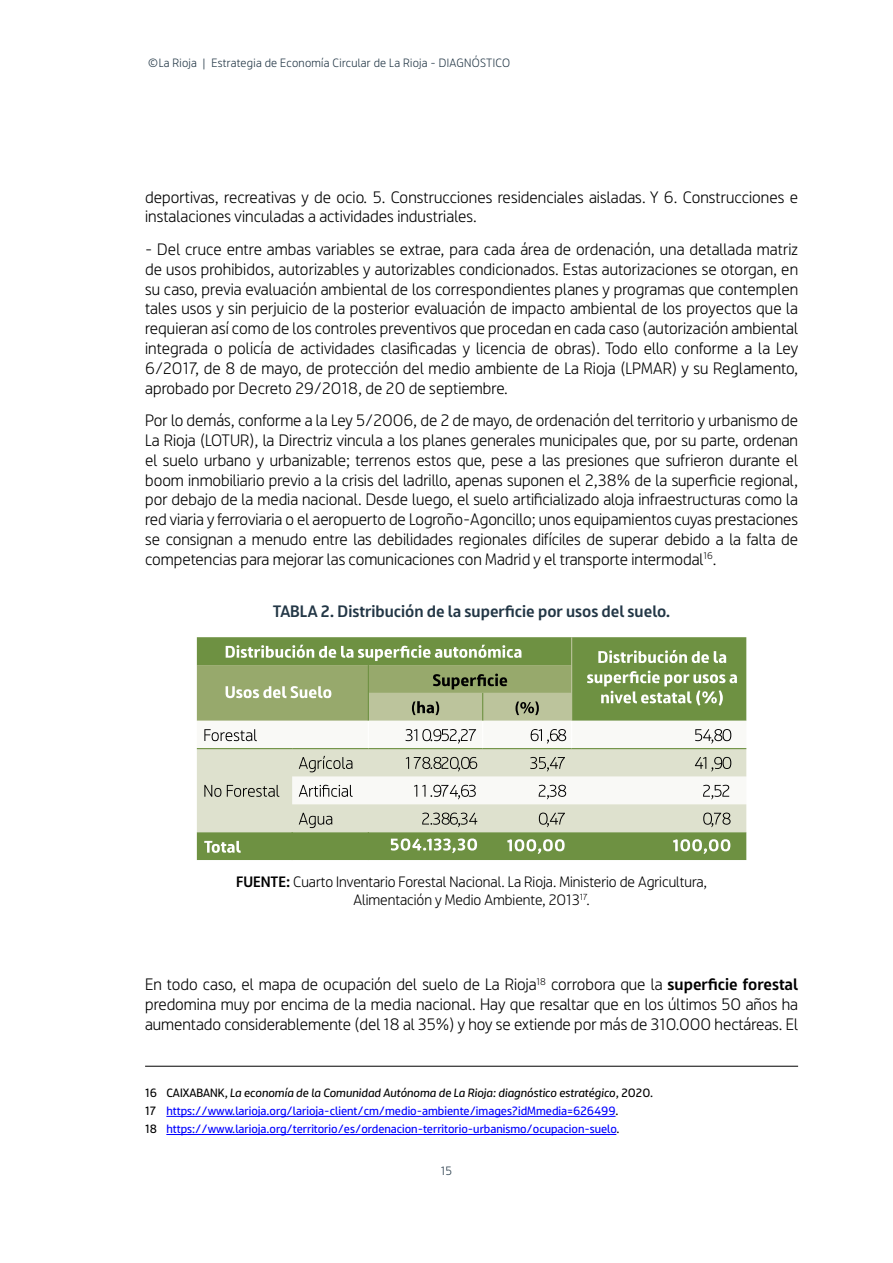
<style>
.page{position:relative;width:893px;height:1263px;background:#fff}
.page>*{position:absolute;margin:0;border:0;box-sizing:border-box;transform-origin:0 0}
.t1{font:16.5px/19.8px "Riojana";letter-spacing:.005em;color:#000;text-align:justify}
.t2{font:600 16.5px "Riojana";color:#233746}
.t3{font:15px/18px "Riojana";color:#000;text-align:center}
.t4{font:12px/18.1px "Riojana";color:#00f}
.t5{font:12px "Riojana";letter-spacing:.025em;color:#233746}
.s1{font-weight:600}
.s2{color:#000}
.s3{font-style:italic;color:#000}
</style>
<div class="page">
<hr style="left:145px;top:1066px;width:653px;height:1px;background:#000">
<hr style="left:166px;top:1116px;width:450px;height:1px;background:#00f">
<hr style="left:166px;top:1134px;width:450px;height:1px;background:#00f">
<div style="left:197px;top:637px;width:549px;height:223px;background:#6e9142"></div>
<div style="left:572px;top:721px;width:174px;height:27px;background:#f9f9f6"></div>
<svg style="left:197px;top:749px;width:549px;height:83px;fill:#dee1ce"></svg>
<svg style="left:292px;top:832px;width:1px;height:28px"></svg>
<svg style="left:368px;top:832px;width:1px;height:28px"></svg>
<hr style="left:197px;top:748px;width:95px;height:1px;background:#6e9142">
<hr style="left:292px;top:748px;width:76px;height:1px;background:#6e9142">
<hr style="left:368px;top:748px;width:115px;height:1px;background:#6e9142">
<hr style="left:483px;top:748px;width:89px;height:1px;background:#6e9142">
<hr style="left:572px;top:748px;width:174px;height:1px;background:#6e9142">
<svg style="left:695px;top:729px;width:36px;height:15px"></svg>
<svg style="left:204px;top:785px;width:17px;height:12px"></svg>
<svg style="left:227px;top:785px;width:52px;height:12px"></svg>
<svg style="left:299px;top:756px;width:53px;height:16px"></svg>
<svg style="left:299px;top:785px;width:54px;height:12px"></svg>
<svg style="left:406px;top:757px;width:71px;height:14px"></svg>
<svg style="left:530px;top:757px;width:35px;height:14px"></svg>
<svg style="left:695px;top:757px;width:36px;height:14px"></svg>
<svg style="left:414px;top:785px;width:62px;height:14px"></svg>
<svg style="left:539px;top:785px;width:27px;height:14px"></svg>
<svg style="left:703px;top:785px;width:26px;height:14px"></svg>
<svg style="left:299px;top:813px;width:33px;height:15px"></svg>
<svg style="left:422px;top:812px;width:55px;height:15px"></svg>
<svg style="left:539px;top:812px;width:26px;height:15px"></svg>
<svg style="left:703px;top:812px;width:28px;height:15px"></svg>
<svg style="left:204px;top:841px;width:37px;height:12px"></svg>
<svg style="left:197px;top:637px;width:375px;height:111px"></svg>
<svg style="left:598px;top:650px;width:128px;height:13px"></svg>
<svg style="left:587px;top:671px;width:150px;height:35px"></svg>
<svg style="left:391px;top:838px;width:86px;height:15px"></svg>
<svg style="left:507px;top:839px;width:58px;height:15px"></svg>
<svg style="left:673px;top:839px;width:57px;height:15px"></svg>
<p class="t5" style="left:148px;top:53px;width:364px">©La Rioja | Estrategia de Economía Circular de La Rioja - DIAGNÓSTICO</p>
<p class="t1" style="left:145px;top:185px;width:655px">deportivas, recreativas y de ocio. 5. Construcciones residenciales aisladas. Y 6. Construcciones e instalaciones vinculadas a actividades industriales.</p>
<p class="t1" style="left:145px;top:237px;width:655px">- Del cruce entre ambas variables se extrae, para cada área de ordenación, una detallada matriz de usos prohibidos, autorizables y autorizables condicionados. Estas autorizaciones se otorgan, en su caso, previa evaluación ambiental de los correspondientes planes y programas que contemplen tales usos y sin perjuicio de la posterior evaluación de impacto ambiental de los proyectos que la requieran así como de los controles preventivos que procedan en cada caso (autorización ambiental integrada o policía de actividades clasificadas y licencia de obras). Todo ello conforme a la Ley 6/2017, de 8 de mayo, de protección del medio ambiente de La Rioja (LPMAR) y su Reglamento, aprobado por Decreto 29/2018, de 20 de septiembre.</p>
<p class="t1" style="left:145px;top:408px;width:654px">Por lo demás, conforme a la Ley 5/2006, de 2 de mayo, de ordenación del territorio y urbanismo de La Rioja (LOTUR), la Directriz vincula a los planes generales municipales que, por su parte, ordenan el suelo urbano y urbanizable; terrenos estos que, pese a las presiones que sufrieron durante el boom inmobiliario previo a la crisis del ladrillo, apenas suponen el 2,38% de la superficie regional, por debajo de la media nacional. Desde luego, el suelo artificializado aloja infraestructuras como la red viaria y ferroviaria o el aeropuerto de Logroño-Agoncillo; unos equipamientos cuyas prestaciones se consignan a menudo entre las debilidades regionales difíciles de superar debido a la falta de competencias para mejorar las comunicaciones con Madrid y el transporte intermodal<sup>16</sup>.</p>
<p class="t2" style="left:273px;top:597px;width:399px">TABLA 2. Distribución de la superficie por usos del suelo.</p>
<p class="t3" style="left:236px;top:871px;width:473px"><span class="s1">FUENTE:</span> Cuarto Inventario Forestal Nacional. La Rioja. Ministerio de Agricultura,<br>Alimentación y Medio Ambiente, 2013<sup>17</sup>.</p>
<p class="t1" style="left:145px;top:972px;width:654px">En todo caso, el mapa de ocupación del suelo de La Rioja<sup>18</sup> corrobora que la <span class="s1">superficie forestal </span>predomina muy por encima de la media nacional. Hay que resaltar que en los últimos 50 años ha aumentado considerablemente (del 18 al 35%) y hoy se extiende por más de 310.000 hectáreas. El</p>
<p class="t4" style="left:145px;top:1082px;width:509px"><span class="s2">16 CAIXABANK,</span> <span class="s3">La economía de la Comunidad Autónoma de La Rioja: diagnóstico estratégico</span><span class="s2">, 2020.<br>17</span> https://www.larioja.org/larioja-client/cm/medio-ambiente/images?idMmedia=626499<span class="s2">.<br>18</span> https://www.larioja.org/territorio/es/ordenacion-territorio-urbanismo/ocupacion-suelo<span class="s2">.</span></p>
<p class="t5" style="left:441px;top:1160px;width:13px">15</p>
</div>
